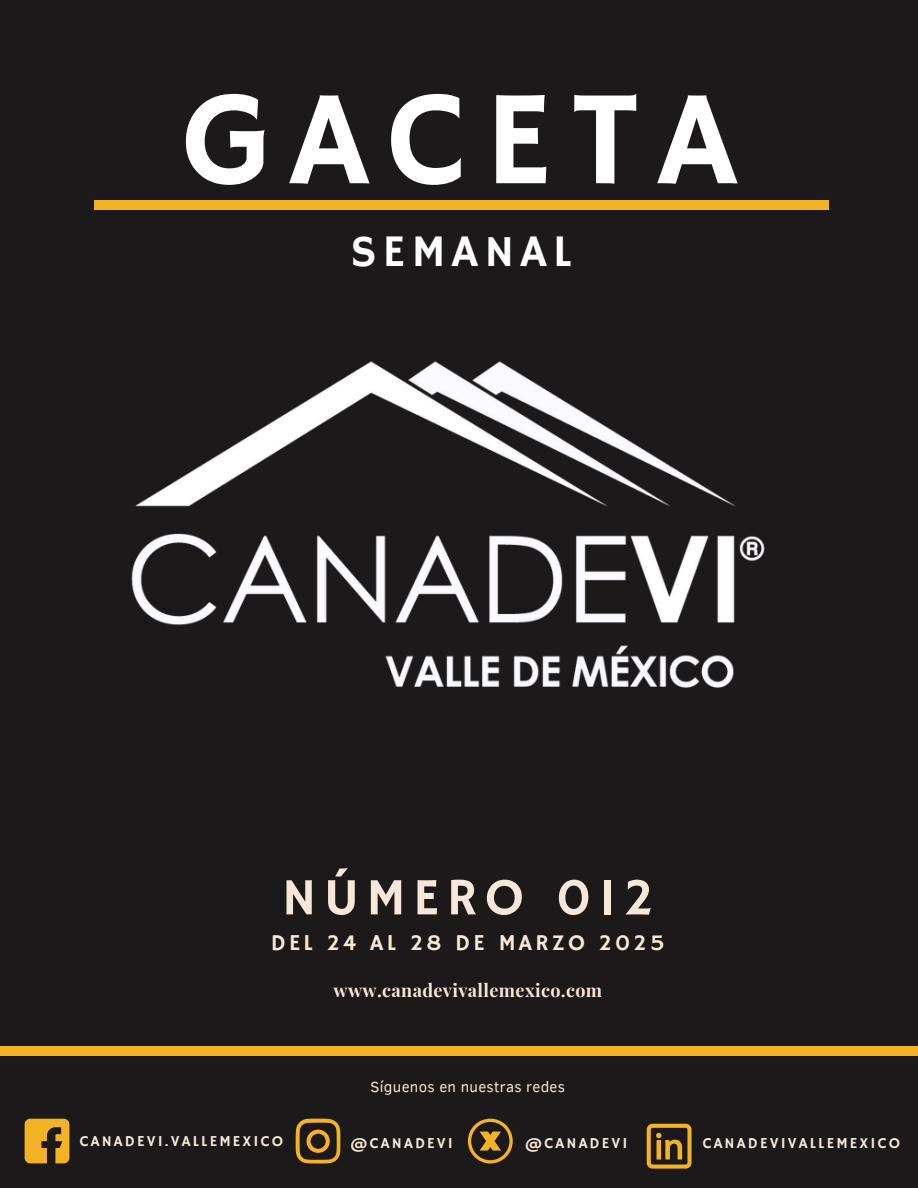
<style>
.page{position:relative;width:918px;height:1188px;background:#1c191a}
.page>*{position:absolute;margin:0;border:0;box-sizing:border-box;transform-origin:0 0}
.t1{font:135px "Hammersmith One";letter-spacing:.14em;color:#fff}
.t2{font:52.5px "Hammersmith One";letter-spacing:.14em;color:#f6e7d8}
.t3{font:45px "Hammersmith One";letter-spacing:.14em;color:#fff}
.t4{font:22.65px "Hammersmith One";letter-spacing:.14em;color:#f6e7d8}
.t5{font:700 18px "Playfair Display";letter-spacing:.02em;color:#f6e7d8}
.t6{font:15.15px "Hammersmith One";letter-spacing:.14em;color:#f6e7d8}
.t7{font:15px "Clear Sans";letter-spacing:.02em;color:#f6e7d8}
</style>
<div class="page">
<div style="left:0;top:1046px;width:918px;height:10px;background:#f4b324"></div>
<div style="left:94px;top:200px;width:734px;height:10px;background:#f4b324"></div>
<svg style="left:25px;top:1119px;width:44px;height:44px"></svg>
<svg style="left:296px;top:1119px;width:44px;height:44px"></svg>
<svg style="left:468px;top:1119px;width:45px;height:44px"></svg>
<svg style="left:647px;top:1124px;width:45px;height:45px"></svg>
<img style="left:131px;top:361px;width:634px;height:327px">
<h1 class="t1" style="left:181px;top:62px;width:557px">GACETA</h1>
<h5 class="t3" style="left:350px;top:226px;width:223px">SEMANAL</h5>
<h2 class="t2" style="left:282px;top:867px;width:374px">NÚMERO 012</h2>
<p class="t4" style="left:271px;top:930px;width:396px">DEL 24 AL 28 DE MARZO 2025</p>
<h4 class="t5" style="left:333px;top:977px;width:270px">www.canadevivallemexico.com</h4>
<h3 class="t7" style="left:371px;top:1076px;width:196px">Síguenos en nuestras redes</h3>
<p class="t6" style="left:80px;top:1132px;width:205px">CANADEVI.VALLEMEXICO</p>
<h6 class="t6" style="left:350px;top:1134px;width:104px">@CANADEVI</h6>
<h6 class="t6" style="left:525px;top:1134px;width:104px">@CANADEVI</h6>
<h6 class="t6" style="left:703px;top:1134px;width:199px">CANADEVIVALLEMEXICO</h6>
</div>
